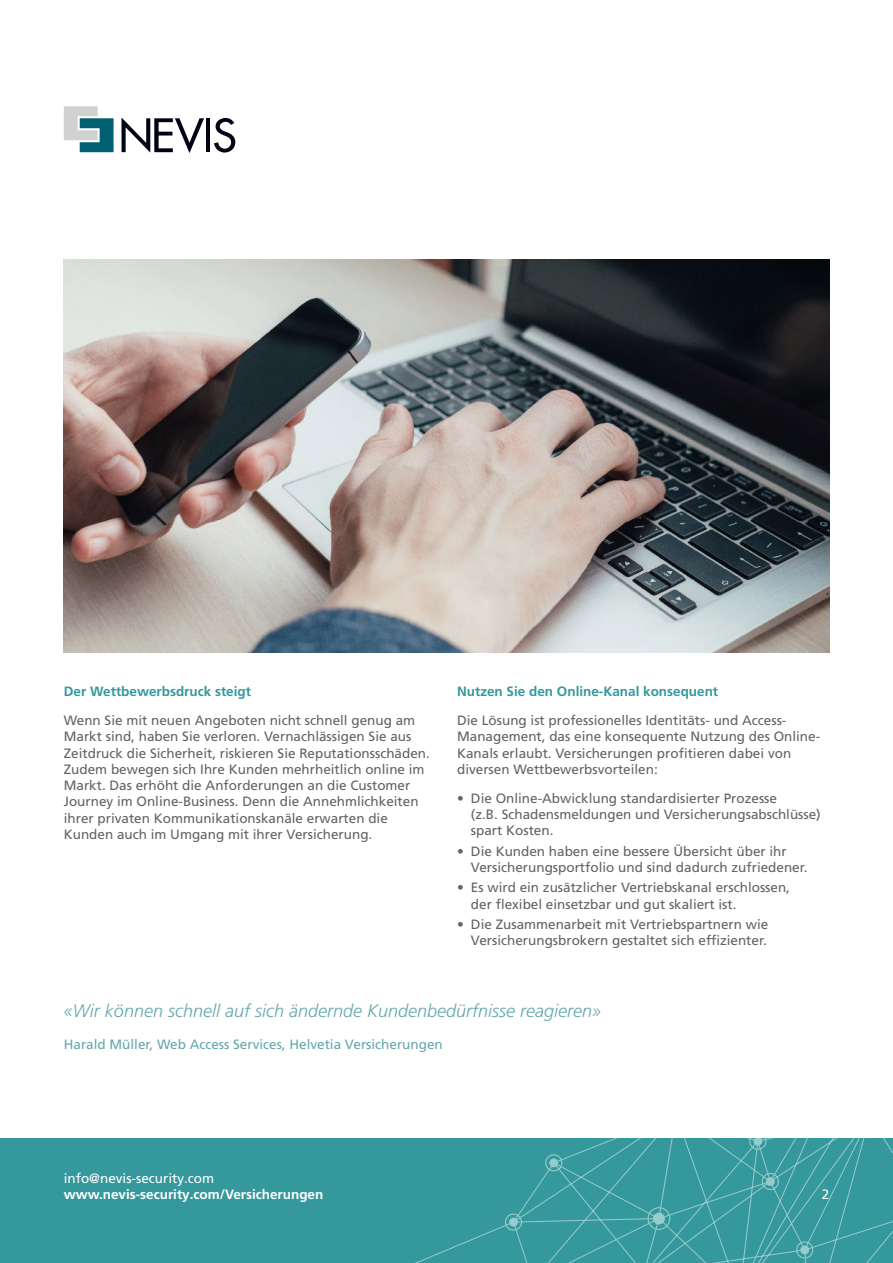
<style>
.page{position:relative;width:893px;height:1263px;background:#fff}
.page>*{position:absolute;margin:0;border:0;box-sizing:border-box;transform-origin:0 0}
.t1{font:italic 300 18px "Frutiger LT Pro";color:#66a7ac}
.Copy{font:13.5px/16.2px "Frutiger LT Pro";color:#636366}
.Subtitle{font:700 13.5px "Frutiger LT Pro";color:#35989c}
.Copy-2{font:13.5px "Frutiger LT Pro";color:#66a7ac}
.t2{font:700 13.5px "Frutiger LT Pro";color:#fff}
.t3{font:13.5px "Frutiger LT Pro";color:#fff}
</style>
<div class="page">
<div style="left:0;top:1138px;width:893px;height:125px;background:#35989c"></div>
<svg style="left:505px;top:1138px;width:388px;height:125px"></svg>
<svg style="left:652px;top:1212px;width:13px;height:13px"></svg>
<svg style="left:765px;top:1176px;width:10px;height:10px"></svg>
<svg style="left:549px;top:1158px;width:10px;height:10px"></svg>
<svg style="left:509px;top:1217px;width:9px;height:10px"></svg>
<svg style="left:753px;top:1138px;width:10px;height:8px"></svg>
<svg style="left:800px;top:1245px;width:10px;height:10px"></svg>
<svg style="left:122px;top:118px;width:82px;height:35px"></svg>
<hr style="left:206px;top:118px;width:4px;height:34px;background:#000314">
<svg style="left:214px;top:118px;width:21px;height:35px"></svg>
<svg style="left:64px;top:106px;width:50px;height:46px"></svg>
<img style="left:64px;top:259px;width:765px;height:393px">
<p class="Subtitle" style="left:64px;top:684px;width:189px">Der Wettbewerbsdruck steigt</p>
<p class="Copy" style="left:64px;top:712px;width:368px">Wenn Sie mit neuen Angeboten nicht schnell genug am Markt sind, haben Sie verloren. Vernachlässigen Sie aus Zeitdruck die Sicherheit, riskieren Sie Reputationsschäden.<br>Zudem bewegen sich Ihre Kunden mehrheitlich online im Markt. Das erhöht die Anforderungen an die Customer Journey im Online-Business. Denn die Annehmlichkeiten ihrer privaten Kommunikationskanäle erwarten die Kunden auch im Umgang mit ihrer Versicherung.</p>
<p class="Subtitle" style="left:457px;top:684px;width:263px">Nutzen Sie den Online-Kanal konsequent</p>
<p class="Copy" style="left:457px;top:712px;width:365px">Die Lösung ist professionelles Identitäts- und Access-Management, das eine konsequente Nutzung des Online-Kanals erlaubt. Versicherungen profitieren dabei von diversen Wettbewerbsvorteilen:</p>
<p class="Copy" style="left:471px;top:790px;width:351px;text-indent:-14px">• Die Online-Abwicklung standardisierter Prozesse<br>(z.B. Schadensmeldungen und Versicherungsabschlüsse) spart Kosten.</p>
<p class="Copy" style="left:471px;top:843px;width:338px;text-indent:-14px">• Die Kunden haben eine bessere Übersicht über ihr<br>Versicherungsportfolio und sind dadurch zufriedener.</p>
<p class="Copy" style="left:471px;top:880px;width:321px;text-indent:-14px">• Es wird ein zusätzlicher Vertriebskanal erschlossen, der flexibel einsetzbar und gut skaliert ist.</p>
<p class="Copy" style="left:457px;top:916px;width:313px;text-align:right">• Die Zusammenarbeit mit Vertriebspartnern wie<br>Versicherungsbrokern gestaltet sich effizienter.</p>
<p class="t1" style="left:64px;top:1000px;width:539px">«Wir können schnell auf sich ändernde Kundenbedürfnisse reagieren»</p>
<p class="Copy-2" style="left:64px;top:1037px;width:380px">Harald Müller, Web Access Services, Helvetia Versicherungen</p>
<p class="t3" style="left:64px;top:1170px;width:152px">info@nevis-security.com</p>
<p class="t2" style="left:64px;top:1186px;width:261px">www.nevis-security.com/Versicherungen</p>
<p class="t3" style="left:822px;top:1186px;width:9px">2</p>
</div>
